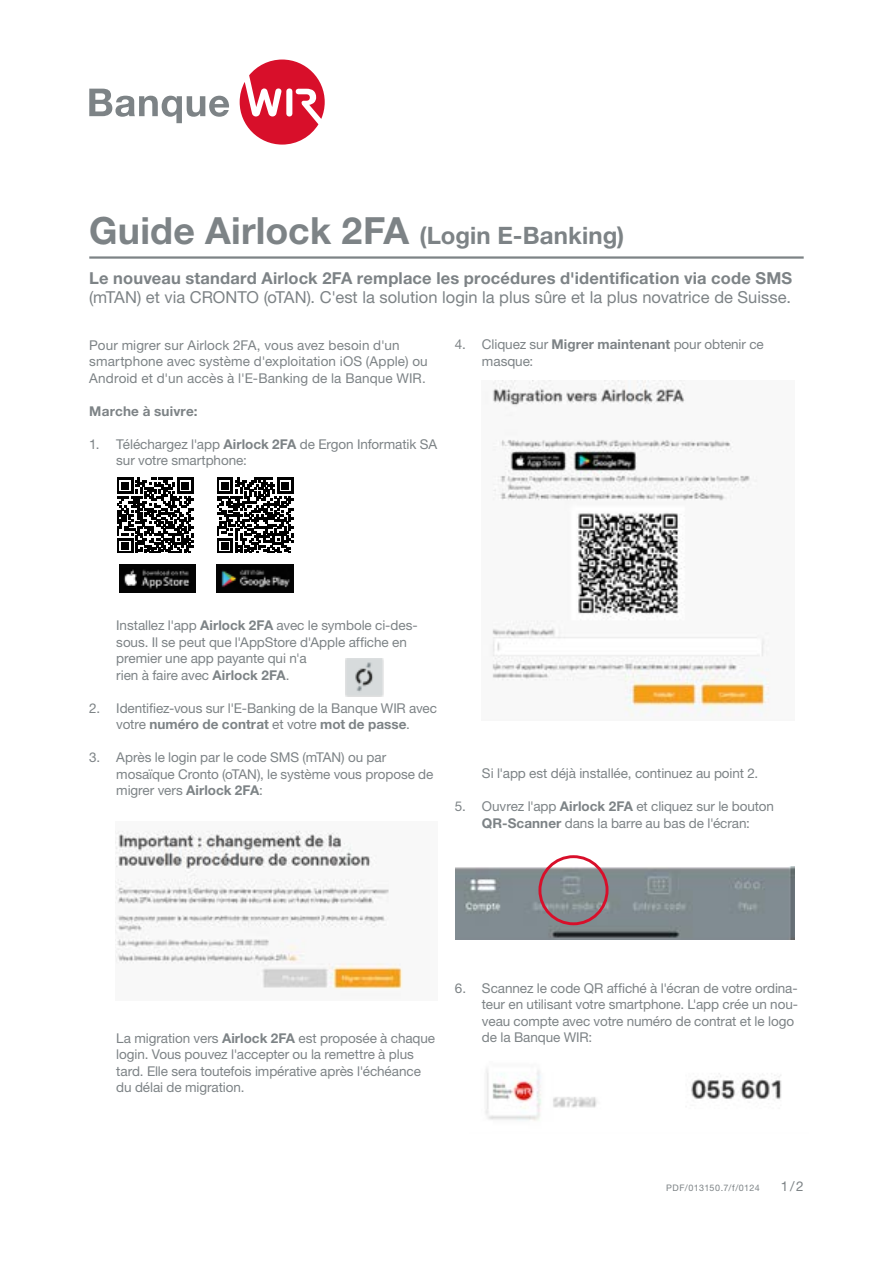
<style>
.page{position:relative;width:893px;height:1263px;background:#fff}
.page>*{position:absolute;margin:0;border:0;box-sizing:border-box;transform-origin:0 0}
.t1{font:700 24px "Helvetica Neue LT Pro";letter-spacing:.005em;color:#7d8386}
.t2{font:16.5px "Helvetica Neue LT Pro";color:#7d8386}
.t3{font:700 16.5px "Helvetica Neue LT Pro";letter-spacing:.01em;color:#7d8386}
.t4{font:13.5px/16.5px "Helvetica Neue LT Pro";letter-spacing:-.005em;color:#7d8386}
.t5{font:700 13.5px "Helvetica Neue LT Pro";letter-spacing:.015em;color:#7d8386}
.t6{font:9px "Helvetica Neue LT Pro";letter-spacing:.04em;color:#7d8386}
.s1{font-size:37.5px}
.s2{font-weight:700}
</style>
<div class="page">
<hr style="left:89px;top:256px;width:715px;height:3px;background:#7d8386">
<svg style="left:118px;top:477px;width:76px;height:71px"></svg>
<svg style="left:118px;top:478px;width:75px;height:75px"></svg>
<img style="left:346px;top:659px;width:37px;height:37px">
<img style="left:115px;top:830px;width:288px;height:160px">
<img style="left:492px;top:380px;width:278px;height:338px">
<img style="left:485px;top:1069px;width:297px;height:52px">
<img style="left:455px;top:866px;width:340px;height:74px">
<div style="left:538px;top:855px;width:70px;height:70px;border:3px solid #d80f2a;border-radius:50%"></div>
<svg style="left:218px;top:477px;width:76px;height:66px"></svg>
<svg style="left:218px;top:478px;width:75px;height:75px"></svg>
<img style="left:119px;top:564px;width:77px;height:29px">
<img style="left:217px;top:564px;width:76px;height:28px">
<svg style="left:240px;top:60px;width:85px;height:85px"></svg>
<svg style="left:89px;top:89px;width:140px;height:34px"></svg>
<h1 class="t1" style="left:89px;top:220px;width:536px"><span class="s1">Guide Airlock 2FA</span> (Login E-Banking)</h1>
<p class="t3" style="left:89px;top:268px;width:704px">Le nouveau standard Airlock 2FA remplace les procédures d'identification via code SMS</p>
<p class="t2" style="left:89px;top:287px;width:703px">(mTAN) et via CRONTO (oTAN). C'est la solution login la plus sûre et la plus novatrice de Suisse.</p>
<p class="t4" style="left:89px;top:336px;width:340px">Pour migrer sur Airlock 2FA, vous avez besoin d'un smartphone avec système d'exploitation iOS (Apple) ou<br>Android et d'un accès à l'E-Banking de la Banque WIR.</p>
<p class="t5" style="left:89px;top:402px;width:110px">Marche à suivre:</p>
<p class="t4" style="left:116px;top:435px;width:322px;text-indent:-27px">1. Téléchargez l'app <span class="s2">Airlock 2FA</span> de Ergon Informatik SA sur votre smartphone:</p>
<p class="t4" style="left:482px;top:336px;width:283px;text-indent:-27px">4. Cliquez sur <span class="s2">Migrer maintenant</span> pour obtenir ce masque:</p>
<p class="t4" style="left:116px;top:617px;width:303px">Installez l'app <span class="s2">Airlock 2FA</span> avec le symbole ci-des&shy;sous. Il se peut que l'AppStore d'Apple affiche en premier une app payante qui n'a<br>rien à faire avec <span class="s2">Airlock 2FA</span>.</p>
<p class="t4" style="left:89px;top:699px;width:349px;text-align:center">2. Identifiez-vous sur l'E-Banking de la Banque WIR avec votre <span class="s2">numéro de contrat</span> et votre <span class="s2">mot de passe</span>.</p>
<p class="t4" style="left:116px;top:749px;width:319px;text-indent:-27px">3. Après le login par le code SMS (mTAN) ou par mosaïque Cronto (oTAN), le système vous propose de migrer vers <span class="s2">Airlock 2FA</span>:</p>
<p class="t4" style="left:482px;top:765px;width:278px">Si l'app est déjà installée, continuez au point 2.</p>
<p class="t4" style="left:455px;top:798px;width:321px;text-align:center">5. Ouvrez l'app <span class="s2">Airlock 2FA</span> et cliquez sur le bouton<br><span class="s2">QR-Scanner</span> dans la barre au bas de l'écran:</p>
<p class="t4" style="left:116px;top:1029px;width:320px">La migration vers <span class="s2">Airlock 2FA</span> est proposée à chaque login. Vous pouvez l'accepter ou la remettre à plus tard. Elle sera toutefois impérative après l'échéance du délai de migration.</p>
<p class="t4" style="left:482px;top:979px;width:318px;text-indent:-27px">6. Scannez le code QR affiché à l'écran de votre ordina&shy;teur en utilisant votre smartphone. L'app crée un nou&shy;veau compte avec votre numéro de contrat et le logo de la Banque WIR:</p>
<p class="t6" style="left:666px;top:1182px;width:95px">PDF/013150.7/f/0124</p>
<p class="t4" style="left:781px;top:1178px;width:24px">1/2</p>
</div>
